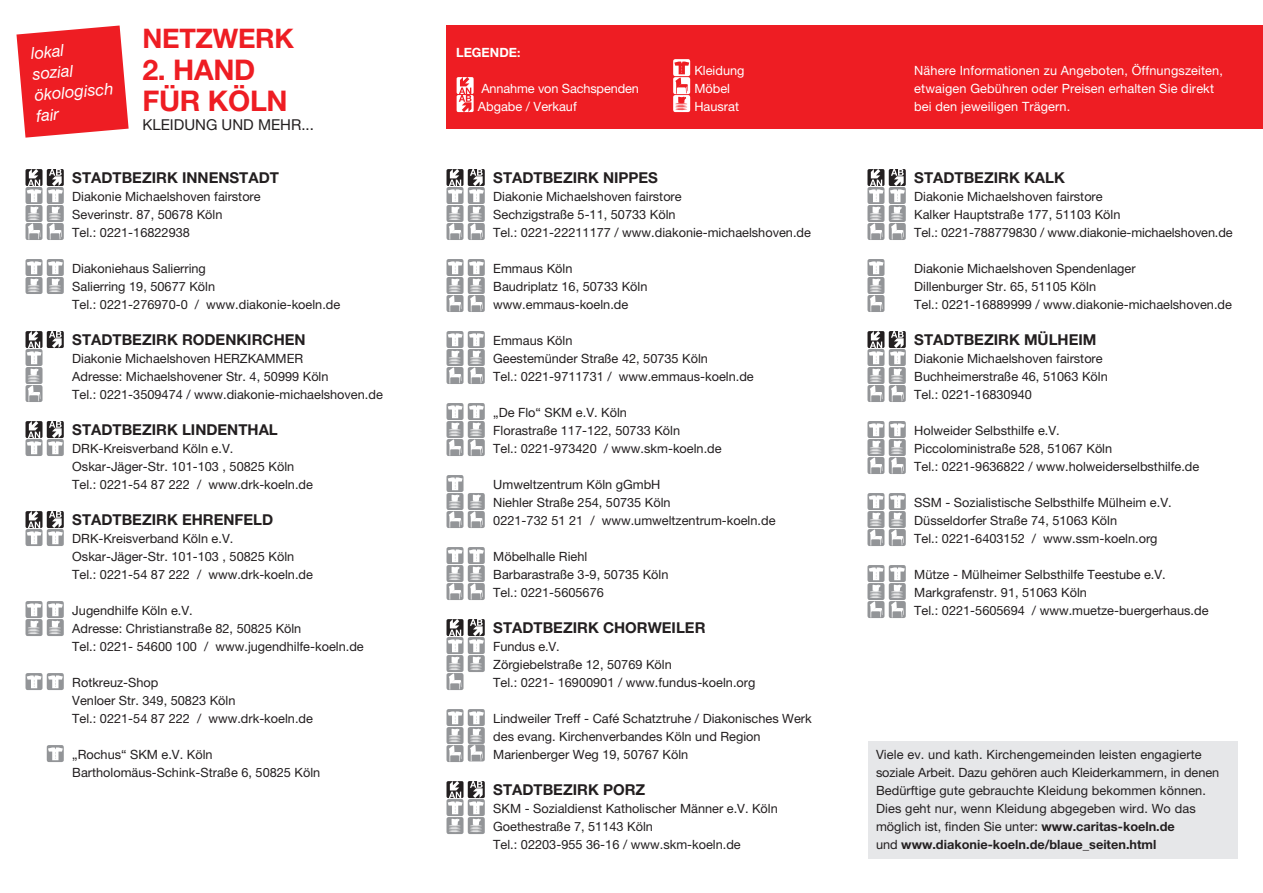
<style>
.page{position:relative;width:1263px;height:893px;background:#fff}
.page>*{position:absolute;margin:0;border:0;box-sizing:border-box;transform-origin:0 0}
.t1{font:700 28.5px/32px "Helvetica Neue";letter-spacing:-.01em;color:#ee1d23}
.t2{font:700 27px "Helvetica Neue";letter-spacing:-.01em;color:#ee1d23}
.t3{font:italic 16.5px/21px "Helvetica Neue";color:#fff}
.t4{font:700 15px "Helvetica Neue";color:#231f20}
.t5{font:15px "Helvetica Neue";color:#231f20}
.t6{font:12.75px/18px "Helvetica Neue";color:#231f20}
.t7{font:12.75px/18px "Helvetica Neue";letter-spacing:.01em;color:#fff}
.t8{font:12.75px/18px "Helvetica Neue";letter-spacing:-.01em;color:#fff}
.t9{font:700 12.75px "Helvetica Neue";color:#fff}
.s1{font-size:12px}
.s2{font-weight:700}
</style>
<div class="page">
<div style="left:446px;top:26px;width:817px;height:103px;background:#ee1d23"></div>
<svg style="left:457px;top:77px;width:17px;height:35px"></svg>
<svg style="left:673px;top:59px;width:17px;height:53px"></svg>
<svg style="left:26px;top:169px;width:38px;height:71px"></svg>
<svg style="left:26px;top:259px;width:38px;height:35px"></svg>
<svg style="left:26px;top:331px;width:38px;height:71px"></svg>
<svg style="left:26px;top:421px;width:38px;height:35px"></svg>
<svg style="left:26px;top:511px;width:38px;height:35px"></svg>
<svg style="left:26px;top:601px;width:38px;height:35px"></svg>
<svg style="left:26px;top:673px;width:38px;height:17px"></svg>
<svg style="left:47px;top:745px;width:17px;height:17px"></svg>
<svg style="left:446px;top:169px;width:39px;height:71px"></svg>
<svg style="left:446px;top:259px;width:39px;height:53px"></svg>
<svg style="left:446px;top:331px;width:39px;height:53px"></svg>
<svg style="left:446px;top:403px;width:39px;height:53px"></svg>
<svg style="left:446px;top:475px;width:39px;height:53px"></svg>
<svg style="left:446px;top:547px;width:39px;height:53px"></svg>
<svg style="left:446px;top:619px;width:39px;height:71px"></svg>
<svg style="left:446px;top:709px;width:39px;height:53px"></svg>
<svg style="left:446px;top:781px;width:39px;height:53px"></svg>
<svg style="left:867px;top:259px;width:17px;height:53px"></svg>
<svg style="left:867px;top:169px;width:39px;height:71px"></svg>
<svg style="left:867px;top:331px;width:39px;height:71px"></svg>
<svg style="left:867px;top:421px;width:39px;height:53px"></svg>
<svg style="left:867px;top:493px;width:39px;height:53px"></svg>
<svg style="left:867px;top:565px;width:39px;height:53px"></svg>
<svg style="left:16px;top:26px;width:113px;height:112px;background:#f03f44"></svg>
<div style="left:867px;top:741px;width:370px;height:118px;background:#e6e7e9"></div>
<p class="t3" style="left:30px;top:42px;width:81px;rotate:-5deg">lokal<br>sozial ökologisch fair</p>
<h2 class="t2" style="left:142px;top:21px;width:153px">NETZWERK</h2>
<h1 class="t1" style="left:142px;top:53px;width:147px">2. HAND<br>FÜR KÖLN</h1>
<p class="t5" style="left:142px;top:116px;width:173px">KLEIDUNG UND MEHR...</p>
<p class="t4" style="left:72px;top:168px;width:208px">STADTBEZIRK INNENSTADT</p>
<p class="t6" style="left:72px;top:187px;width:190px">Diakonie Michaelshoven fairstore<br>Severinstr. 87, 50678 Köln<br>Tel.: 0221-16822938</p>
<p class="t6" style="left:72px;top:259px;width:270px">Diakoniehaus Salierring<br>Salierring 19, 50677 Köln<br>Tel.: 0221-276970-0 / www.diakonie-koeln.de</p>
<p class="t4" style="left:72px;top:330px;width:235px">STADTBEZIRK RODENKIRCHEN</p>
<p class="t6" style="left:72px;top:349px;width:312px">Diakonie Michaelshoven HERZKAMMER<br>Adresse: Michaelshovener Str. 4, 50999 Köln<br>Tel.: 0221-3509474 / www.diakonie-michaelshoven.de</p>
<p class="t4" style="left:72px;top:420px;width:207px">STADTBEZIRK LINDENTHAL</p>
<p class="t6" style="left:72px;top:439px;width:242px">DRK-Kreisverband Köln e.V.<br>Oskar-Jäger-Str. 101-103 , 50825 Köln<br>Tel.: 0221-54 87 222 / www.drk-koeln.de</p>
<p class="t4" style="left:72px;top:510px;width:202px">STADTBEZIRK EHRENFELD</p>
<p class="t6" style="left:72px;top:529px;width:242px">DRK-Kreisverband Köln e.V.<br>Oskar-Jäger-Str. 101-103 , 50825 Köln<br>Tel.: 0221-54 87 222 / www.drk-koeln.de</p>
<p class="t6" style="left:72px;top:601px;width:293px">Jugendhilfe Köln e.V.<br>Adresse: Christianstraße 82, 50825 Köln<br>Tel.: 0221- 54600 100 / www.jugendhilfe-koeln.de</p>
<p class="t6" style="left:72px;top:673px;width:242px">Rotkreuz-Shop<br>Venloer Str. 349, 50823 Köln<br>Tel.: 0221-54 87 222 / www.drk-koeln.de</p>
<p class="t6" style="left:72px;top:745px;width:250px">„Rochus“ SKM e.V. Köln<br>Bartholomäus-Schink-Straße 6, 50825 Köln</p>
<p class="t9" style="left:456px;top:45px;width:66px">LEGENDE<span class="s1">:</span></p>
<p class="t8" style="left:478px;top:79px;width:163px">Annahme von Sachspenden<br>Abgabe / Verkauf</p>
<p class="t7" style="left:694px;top:61px;width:52px">Kleidung<br>Möbel<br>Hausrat</p>
<p class="t7" style="left:914px;top:61px;width:310px">Nähere Informationen zu Angeboten, Öffnungszeiten, etwaigen Gebühren oder Preisen erhalten Sie direkt bei den jeweiligen Trägern.</p>
<p class="t4" style="left:493px;top:168px;width:166px">STADTBEZIRK NIPPES</p>
<p class="t6" style="left:493px;top:187px;width:319px">Diakonie Michaelshoven fairstore<br>Sechzigstraße 5-11, 50733 Köln<br>Tel.: 0221-22211177 / www.diakonie-michaelshoven.de</p>
<p class="t6" style="left:493px;top:259px;width:156px">Emmaus Köln<br>Baudriplatz 16, 50733 Köln www.emmaus-koeln.de</p>
<p class="t6" style="left:493px;top:331px;width:262px">Emmaus Köln<br>Geestemünder Straße 42, 50735 Köln<br>Tel.: 0221-9711731 / www.emmaus-koeln.de</p>
<p class="t6" style="left:493px;top:403px;width:230px">„De Flo“ SKM e.V. Köln<br>Florastraße 117-122, 50733 Köln<br>Tel.: 0221-973420 / www.skm-koeln.de</p>
<p class="t6" style="left:493px;top:475px;width:284px">Umweltzentrum Köln gGmbH<br>Niehler Straße 254, 50735 Köln<br>0221-732 51 21 / www.umweltzentrum-koeln.de</p>
<p class="t6" style="left:493px;top:547px;width:177px">Möbelhalle Riehl<br>Barbarastraße 3-9, 50735 Köln<br>Tel.: 0221-5605676</p>
<p class="t4" style="left:493px;top:618px;width:214px">STADTBEZIRK CHORWEILER</p>
<p class="t6" style="left:493px;top:637px;width:264px">Fundus e.V.<br>Zörgiebelstraße 12, 50769 Köln<br>Tel.: 0221- 16900901 / www.fundus-koeln.org</p>
<p class="t6" style="left:493px;top:709px;width:320px">Lindweiler Treff - Café Schatztruhe / Diakonisches Werk des evang. Kirchenverbandes Köln und Region<br>Marienberger Weg 19, 50767 Köln</p>
<p class="t4" style="left:493px;top:780px;width:153px">STADTBEZIRK PORZ</p>
<p class="t6" style="left:493px;top:799px;width:286px">SKM - Sozialdienst Katholischer Männer e.V. Köln<br>Goethestraße 7, 51143 Köln<br>Tel.: 02203-955 36-16 / www.skm-koeln.de</p>
<p class="t4" style="left:914px;top:168px;width:152px">STADTBEZIRK KALK</p>
<p class="t6" style="left:914px;top:187px;width:320px">Diakonie Michaelshoven fairstore<br>Kalker Hauptstraße 177, 51103 Köln<br>Tel.: 0221-788779830 / www.diakonie-michaelshoven.de</p>
<p class="t6" style="left:914px;top:259px;width:319px">Diakonie Michaelshoven Spendenlager<br>Dillenburger Str. 65, 51105 Köln<br>Tel.: 0221-16889999 / www.diakonie-michaelshoven.de</p>
<p class="t4" style="left:914px;top:330px;width:184px">STADTBEZIRK MÜLHEIM</p>
<p class="t6" style="left:914px;top:349px;width:195px">Diakonie Michaelshoven fairstore<br>Buchheimerstraße 46, 51063 Köln<br>Tel.: 0221-16830940</p>
<p class="t6" style="left:914px;top:421px;width:287px">Holweider Selbsthilfe e.V.<br>Piccoloministraße 528, 51067 Köln<br>Tel.: 0221-9636822 / www.holweiderselbsthilfe.de</p>
<p class="t6" style="left:914px;top:493px;width:259px">SSM - Sozialistische Selbsthilfe Mülheim e.V.<br>Düsseldorfer Straße 74, 51063 Köln<br>Tel.: 0221-6403152 / www.ssm-koeln.org</p>
<p class="t6" style="left:914px;top:565px;width:296px">Mütze - Mülheimer Selbsthilfe Teestube e.V.<br>Markgrafenstr. 91, 51063 Köln<br>Tel.: 0221-5605694 / www.muetze-buergerhaus.de</p>
<p class="t6" style="left:876px;top:745px;width:345px">Viele ev. und kath. Kirchengemeinden leisten engagierte soziale Arbeit. Dazu gehören auch Kleiderkammern, in denen Bedürftige gute gebrauchte Kleidung bekommen können.<br>Dies geht nur, wenn Kleidung abgegeben wird. Wo das möglich ist, finden Sie unter: <span class="s2">www.caritas-koeln.de<br></span>und <span class="s2">www.diakonie-koeln.de/blaue_seiten.html</span></p>
</div>
